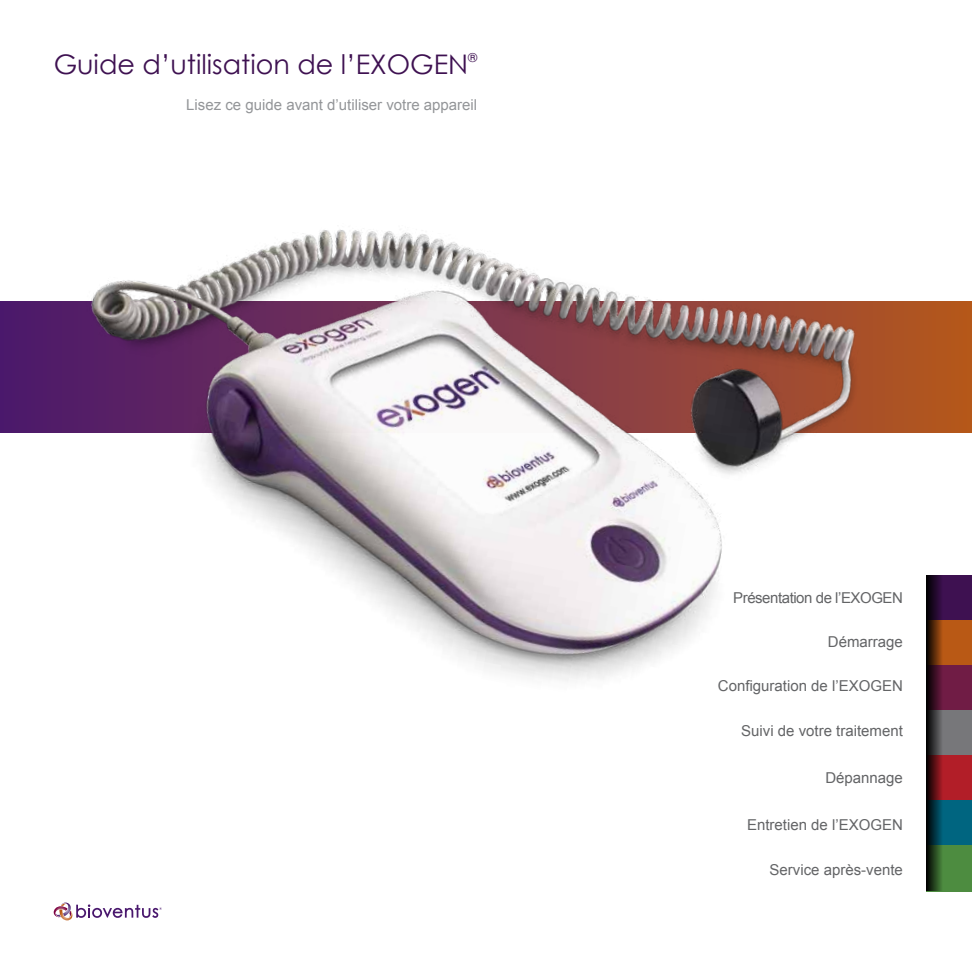
<style>
.page{position:relative;width:972px;height:972px;background:#fff}
.page>*{position:absolute;margin:0;border:0;box-sizing:border-box;transform-origin:0 0}
.t1{font:27px "Century Gothic";color:#3e1151}
.t2{font:15px "Arial";color:#636466}
.t3{font:15px "Arial";color:#939598}
.t4{font:15px "Arial";letter-spacing:-.03em;color:#636466}
</style>
<div class="page">
<svg style="left:54px;top:903px;width:108px;height:17px"></svg>
<div style="left:927px;top:842px;width:45px;height:50px;background:#4d8c40"></div>
<div style="left:927px;top:796px;width:45px;height:49px;background:#006580"></div>
<div style="left:926px;top:752px;width:46px;height:48px;background:#b21e28"></div>
<div style="left:926px;top:701px;width:46px;height:54px;background:#77777a"></div>
<div style="left:926px;top:655px;width:46px;height:55px;background:#701c45"></div>
<div style="left:926px;top:615px;width:46px;height:49px;background:#b95915"></div>
<div style="left:926px;top:576px;width:46px;height:44px;background:#3e1151"></div>
<svg style="left:926px;top:772px;width:16px;height:119px;background:#202c25"></svg>
<div style="left:0;top:301px;width:972px;height:132px;background:#b4571b"></div>
<img style="left:0;top:229px;width:946px;height:543px">
<h1 class="t1" style="left:54px;top:46px;width:425px">Guide d’utilisation de l’EXOGEN<sup>®</sup></h1>
<p class="t3" style="left:186px;top:95px;width:292px">Lisez ce guide avant d’utiliser votre appareil</p>
<p class="t4" style="left:733px;top:588px;width:171px">Présentation de l’EXOGEN</p>
<p class="t2" style="left:828px;top:631px;width:77px">Démarrage</p>
<p class="t2" style="left:718px;top:676px;width:187px">Configuration de l’EXOGEN</p>
<p class="t2" style="left:741px;top:721px;width:163px">Suivi de votre traitement</p>
<p class="t2" style="left:825px;top:768px;width:79px">Dépannage</p>
<p class="t2" style="left:747px;top:815px;width:157px">Entretien de l’EXOGEN</p>
<p class="t2" style="left:770px;top:860px;width:135px">Service après-vente</p>
</div>
